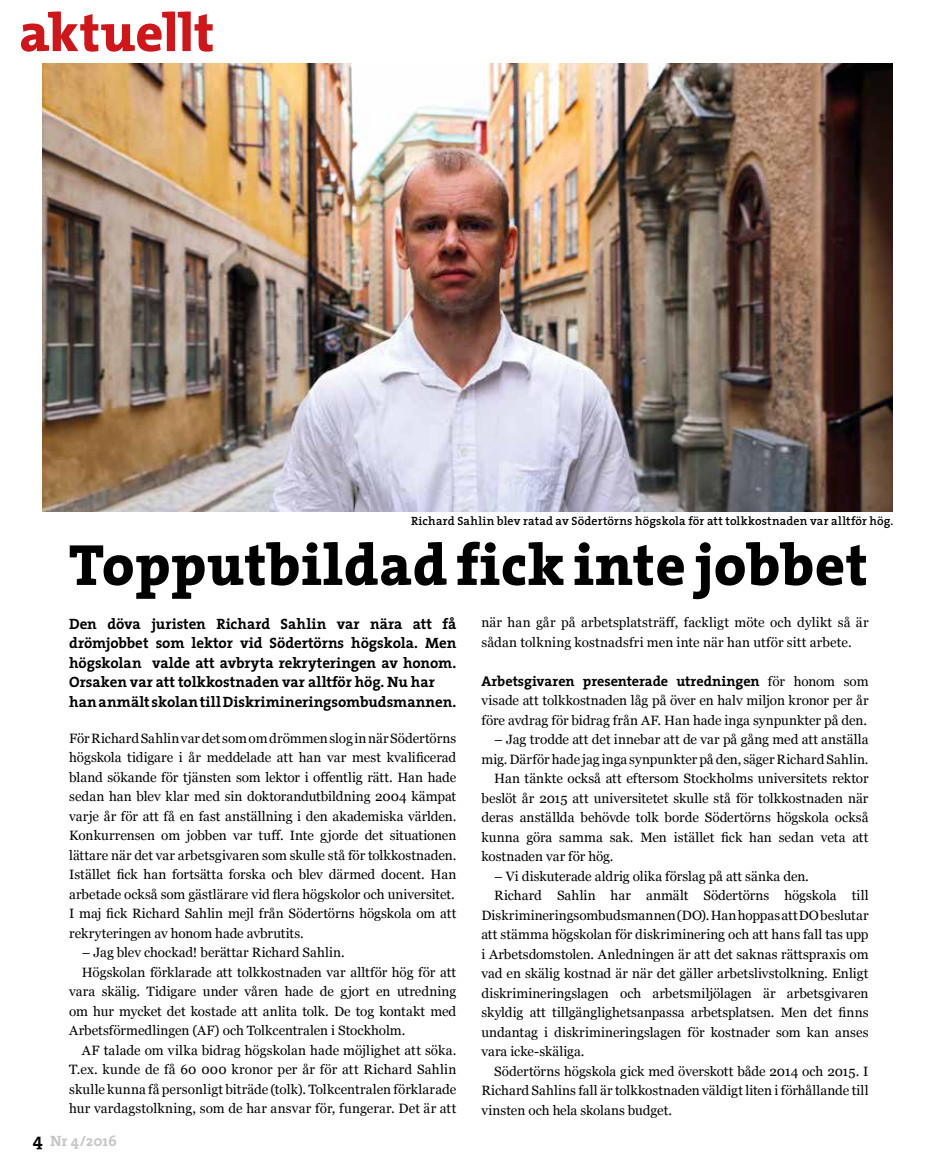
<style>
.page{position:relative;width:936px;height:1170px;background:#fff}
.page>*{position:absolute;margin:0;border:0;box-sizing:border-box;transform-origin:0 0}
.t1{font:800 58.5px "The Serif";letter-spacing:.01em;color:#000}
.t2{font:800 54px "The Mix";letter-spacing:.005em;color:#cd171a}
.t3{font:700 15px/19.5px "The Serif";letter-spacing:-.005em;color:#000}
.t4{font:700 15px "The Serif";letter-spacing:-.005em;color:#c6c6c6}
.t5{font:700 14.25px "The Serif";letter-spacing:-.005em;color:#000}
.t6{font:13.5px/19.5px "Georgia";color:#000}
.t7{font:600 12px "The Serif";letter-spacing:.01em;color:#000}
.s1{font-size:18px;color:#000}
.s2{font-family:"Georgia";font-weight:400;font-size:13.5px}
</style>
<div class="page">
<img style="left:43px;top:64px;width:849px;height:447px">
<h2 class="t2" style="left:19px;top:-13px;width:197px">aktuellt</h2>
<p class="t7" style="left:411px;top:511px;width:484px">Richard Sahlin blev ratad av Södertörns högskola för att tolkkostnaden var alltför hög.</p>
<h1 class="t1" style="left:69px;top:516px;width:800px">Topputbildad fick inte jobbet</h1>
<p class="t3" style="left:69px;top:613px;width:388px">Den döva juristen Richard Sahlin var nära att få drömjobbet som lektor vid Södertörns högskola. Men högskolan valde att avbryta rekryteringen av honom.<br>Orsaken var att tolkkostnaden var alltför hög. Nu har han anmält skolan till Diskrimineringsombudsmannen.</p>
<p class="t6" style="left:69px;top:727px;width:388px;text-align:justify">För Richard Sahlin var det som om drömmen slog in när Södertörns högskola tidigare i år meddelade att han var mest kvalificerad bland sökande för tjänsten som lektor i offentlig rätt. Han hade sedan han blev klar med sin doktorandutbildning 2004 kämpat varje år för att få en fast anställning i den akademiska världen.<br>Konkurrensen om jobben var tuff. Inte gjorde det situationen lättare när det var arbetsgivaren som skulle stå för tolkkostnaden.<br>Istället fick han fortsätta forska och blev därmed docent. Han arbetade också som gästlärare vid flera högskolor och universitet.<br>I maj fick Richard Sahlin mejl från Södertörns högskola om att rekryteringen av honom hade avbrutits.</p>
<p class="t6" style="left:82px;top:942px;width:264px">– Jag blev chockad! berättar Richard Sahlin.</p>
<p class="t6" style="left:82px;top:961px;width:376px">Högskolan förklarade att tolkkostnaden var alltför hög för att</p>
<p class="t6" style="left:69px;top:981px;width:388px">vara skälig. Tidigare under våren hade de gjort en utredning</p>
<p class="t6" style="left:69px;top:1000px;width:388px">om hur mycket det kostade att anlita tolk. De tog kontakt med</p>
<p class="t6" style="left:69px;top:1020px;width:338px">Arbetsförmedlingen (AF) och Tolkcentralen i Stockholm.</p>
<p class="t6" style="left:82px;top:1039px;width:376px">AF talade om vilka bidrag högskolan hade möjlighet att söka.</p>
<p class="t6" style="left:69px;top:1059px;width:388px">T.ex. kunde de få 60 000 kronor per år för att Richard Sahlin</p>
<p class="t6" style="left:69px;top:1078px;width:388px">skulle kunna få personligt biträde (tolk). Tolkcentralen förklarade</p>
<p class="t6" style="left:69px;top:1098px;width:388px">hur vardagstolkning, som de har ansvar för, fungerar. Det är att</p>
<p class="t4" style="left:33px;top:1127px;width:85px"><span class="s1">4</span> Nr 4/2016</p>
<p class="t6" style="left:481px;top:612px;width:388px">när han går på arbetsplatsträff, fackligt möte och dylikt så är sådan tolkning kostnadsfri men inte när han utför sitt arbete.</p>
<p class="t5" style="left:481px;top:669px;width:388px">Arbetsgivaren presenterade utredningen <span class="s2">för honom som</span></p>
<p class="t6" style="left:481px;top:690px;width:388px">visade att tolkkostnaden låg på över en halv miljon kronor per år före avdrag för bidrag från AF. Han hade inga synpunkter på den.</p>
<p class="t6" style="left:494px;top:729px;width:376px">– Jag trodde att det innebar att de var på gång med att anställa</p>
<p class="t6" style="left:481px;top:748px;width:388px">mig. Därför hade jag inga synpunkter på den, säger Richard Sahlin.</p>
<p class="t6" style="left:494px;top:768px;width:376px">Han tänkte också att eftersom Stockholms universitets rektor</p>
<p class="t6" style="left:481px;top:787px;width:388px">beslöt år 2015 att universitetet skulle stå för tolkkostnaden när</p>
<p class="t6" style="left:481px;top:807px;width:388px">deras anställda behövde tolk borde Södertörns högskola också</p>
<p class="t6" style="left:481px;top:826px;width:388px">kunna göra samma sak. Men istället fick han sedan veta att</p>
<p class="t6" style="left:481px;top:846px;width:134px">kostnaden var för hög.</p>
<p class="t6" style="left:494px;top:865px;width:316px">– Vi diskuterade aldrig olika förslag på att sänka den.</p>
<p class="t6" style="left:494px;top:885px;width:376px">Richard Sahlin har anmält Södertörns högskola till</p>
<p class="t6" style="left:481px;top:904px;width:388px">Diskrimineringsombudsmannen (DO). Han hoppas att DO beslutar</p>
<p class="t6" style="left:481px;top:924px;width:388px">att stämma högskolan för diskriminering och att hans fall tas upp</p>
<p class="t6" style="left:481px;top:943px;width:388px">i Arbetsdomstolen. Anledningen är att det saknas rättspraxis om</p>
<p class="t6" style="left:481px;top:963px;width:388px">vad en skälig kostnad är när det gäller arbetslivstolkning. Enligt</p>
<p class="t6" style="left:481px;top:982px;width:388px">diskrimineringslagen och arbetsmiljölagen är arbetsgivaren</p>
<p class="t6" style="left:481px;top:1002px;width:388px">skyldig att tillgänglighetsanpassa arbetsplatsen. Men det finns</p>
<p class="t6" style="left:481px;top:1021px;width:388px">undantag i diskrimineringslagen för kostnader som kan anses</p>
<p class="t6" style="left:481px;top:1041px;width:104px">vara icke-skäliga.</p>
<p class="t6" style="left:494px;top:1060px;width:376px">Södertörns högskola gick med överskott både 2014 och 2015. I</p>
<p class="t6" style="left:481px;top:1080px;width:388px">Richard Sahlins fall är tolkkostnaden väldigt liten i förhållande till</p>
<p class="t6" style="left:481px;top:1099px;width:192px">vinsten och hela skolans budget.</p>
</div>
